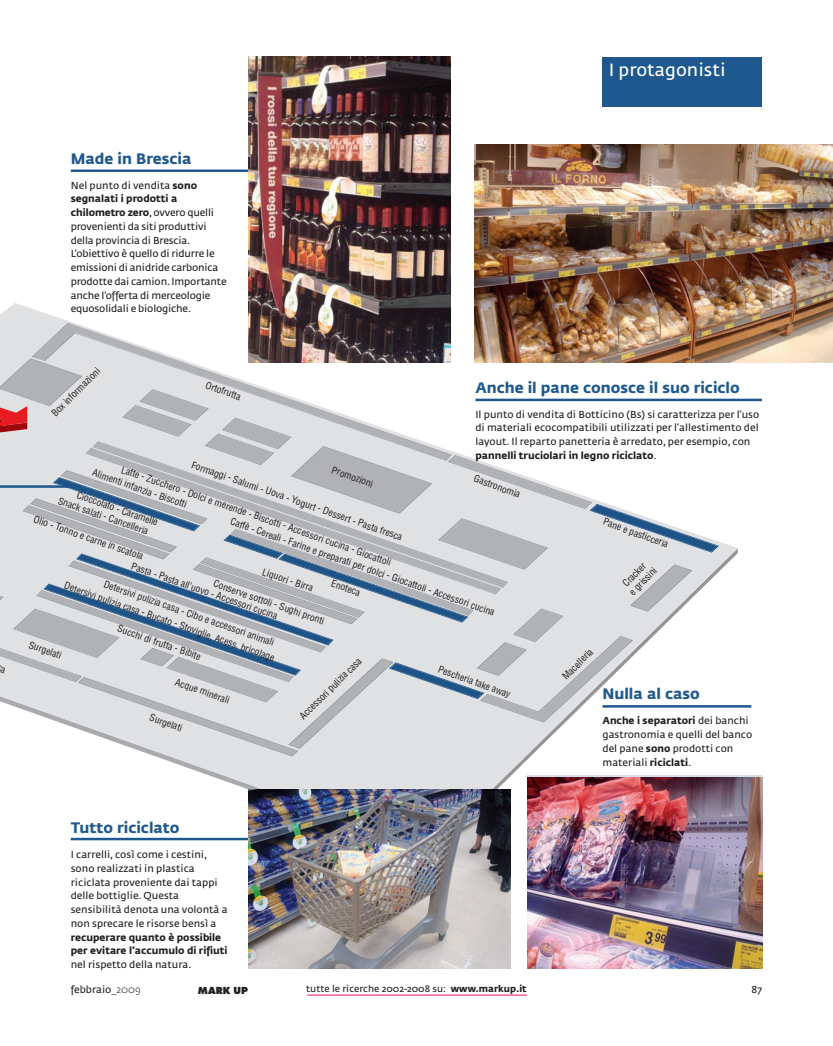
<style>
.page{position:relative;width:833px;height:1046px;background:#fff}
.page>*{position:absolute;margin:0;border:0;box-sizing:border-box;transform-origin:0 0}
.t1{font:17.5px "Fedra Sans";color:#fff}
.t2{font:700 15px "Fedra Sans";color:#1f588f}
.t3{font:10px/13.8px "Fedra Sans";color:#231f20}
.t4{font:700 10px/13.8px "Fedra Sans";color:#231f20}
.t5{font:condensed 9.62px/11.5px "Helvetica";color:#231f20}
.t6{font:9.38px "Fedra Sans";color:#231f20}
.t7{font:800 9.38px "Futura";color:#231f20}
.s1{font-weight:700}
.s2{font-weight:300}
</style>
<div class="page">
<svg style="left:0;top:303px;width:738px;height:545px"></svg>
<svg style="left:32px;top:323px;width:420px;height:35px"></svg>
<svg style="left:0;top:358px;width:719px;height:398px"></svg>
<div style="left:602px;top:57px;width:160px;height:49px;background:#1f588f"></div>
<img style="left:527px;top:777px;width:235px;height:190px">
<img style="left:474px;top:145px;width:359px;height:217px">
<hr style="left:71px;top:169px;width:196px;height:3px;background:#1f588f">
<hr style="left:0;top:485px;width:71px;height:2px;background:#1f588f">
<hr style="left:475px;top:398px;width:287px;height:3px;background:#1f588f">
<hr style="left:602px;top:705px;width:149px;height:2px;background:#1f588f">
<hr style="left:71px;top:837px;width:186px;height:3px;background:#1f588f">
<img style="left:248px;top:789px;width:262px;height:178px">
<img style="left:248px;top:57px;width:203px;height:305px">
<hr style="left:307px;top:994px;width:220px;height:1px;background:#ee1059">
<h2 class="t2" style="left:71px;top:152px;width:122px">Made in Brescia</h2>
<p class="t3" style="left:71px;top:179px;width:157px">Nel punto di vendita <span class="s1">sono segnalati i prodotti a chilometro zero</span>, ovvero quelli provenienti da siti produttivi della provincia di Brescia.<br>L’obiettivo è quello di ridurre le emissioni di anidride carbonica prodotte dai camion. Importante anche l’offerta di merceologie equosolidali e biologiche.</p>
<h1 class="t1" style="left:609px;top:63px;width:118px">I protagonisti</h1>
<p class="t5" style="left:50px;top:411px;width:66px;rotate:-45deg">Box informazioni</p>
<h2 class="t2" style="left:475px;top:381px;width:266px">Anche il pane conosce il suo riciclo</h2>
<p class="t5" style="left:208px;top:379px;width:38px;rotate:20deg">Ortofrutta</p>
<p class="t3" style="left:475px;top:408px;width:285px">Il punto di vendita di Botticino (Bs) si caratterizza per l’uso di materiali ecocompatibili utilizzati per l’allestimento del layout. Il reparto panetteria è arredato, per esempio, con <span class="s1">pannelli truciolari in legno riciclato</span>.</p>
<p class="t5" style="left:193px;top:460px;width:224px;rotate:19deg">Formaggi - Salumi - Uova - Yogurt - Dessert - Pasta fresca</p>
<p class="t5" style="left:334px;top:464px;width:45px;rotate:20deg">Promozioni</p>
<p class="t5" style="left:95px;top:467px;width:101px;rotate:19deg">Alimenti infanzia - Biscotti</p>
<p class="t5" style="left:132px;top:467px;width:268px;rotate:19deg">tte - Zucchero - Dolci e meren e - Biscotti - Accessori cucina - Giocatt</p>
<p class="t5" style="left:476px;top:473px;width:50px;rotate:20deg">Gastronomia</p>
<p class="t5" style="left:64px;top:485px;width:102px;text-indent:16px;rotate:19deg">Cioccolato - Caramelle<br>Snack salati - Cancelleria</p>
<p class="t5" style="left:45px;top:517px;width:100px;rotate:19deg">o - Tonno e carne in scato</p>
<p class="t5" style="left:232px;top:516px;width:280px;rotate:19deg">Caffè - Cereali - Farine e preparati per olci - Giocattoli - Accessori cucina</p>
<p class="t5" style="left:605px;top:516px;width:60px;rotate:20deg">Pane e pasticce</p>
<p class="t5" style="left:137px;top:551px;width:201px;line-height:10.4px;text-indent:83px;rotate:19deg">Conserve sottoli - Sughi pronti<br>Pasta - Pasta all’uovo - Accessori cucina</p>
<p class="t5" style="left:620px;top:582px;width:36px;line-height:10.9px;rotate:-46deg">Cracker e grissini</p>
<p class="t5" style="left:264px;top:566px;width:50px;rotate:19deg">Liquori - Birr</p>
<p class="t5" style="left:333px;top:578px;width:27px;rotate:19deg">Enotec</p>
<p class="t5" style="left:106px;top:579px;width:181px;rotate:19deg">Detersivi pulizia casa - Cibo e accessori animali</p>
<p class="t5" style="left:66px;top:580px;width:223px;rotate:19deg">Detersivi pulizia casa - Bucato - Stoviglie, Acess. bricolage</p>
<p class="t5" style="left:120px;top:623px;width:80px;rotate:19deg">Succhi di frutta - Bib</p>
<p class="t5" style="left:177px;top:676px;width:58px;rotate:19deg">Acque minerali</p>
<p class="t5" style="left:31px;top:639px;width:35px;rotate:19deg">Surgelati</p>
<p class="t5" style="left:560px;top:673px;width:40px;rotate:-45deg">Macelleria</p>
<p class="t5" style="left:298px;top:714px;width:84px;rotate:-45deg">Accessori pulizia casa</p>
<p class="t5" style="left:440px;top:663px;width:73px;rotate:20deg">Pescheria take awa</p>
<h2 class="t2" style="left:602px;top:688px;width:99px">Nulla al caso</h2>
<p class="t5" style="left:152px;top:712px;width:35px;rotate:19deg">Surgelati</p>
<p class="t3" style="left:602px;top:714px;width:151px"><span class="s1">Anche i separatori</span> dei banchi gastronomia e quelli del banco del pane <span class="s1">sono</span> prodotti con materiali <span class="s1">riciclati</span>.</p>
<h2 class="t2" style="left:71px;top:821px;width:110px">Tutto riciclato</h2>
<p class="t3" style="left:71px;top:848px;width:158px">I carrelli, così come i cestini, sono realizzati in plastica riciclata proveniente dai tappi delle bottiglie. Questa sensibilità denota una volontà a non sprecare le risorse bensì a</p>
<p class="t4" style="left:71px;top:930px;width:158px">recuperare quanto è possibile per evitare l’accumulo di rifiuti</p>
<p class="t3" style="left:71px;top:958px;width:122px">nel rispetto della natura.</p>
<p class="t3" style="left:71px;top:983px;width:71px">febbraio<span class="s2">_2009</span></p>
<p class="t7" style="left:198px;top:985px;width:52px">MARK UP</p>
<p class="t6" style="left:306px;top:984px;width:222px">tutte le ricerche 2002-2008 su: <span class="s1">www.markup.it</span></p>
<p class="t3" style="left:751px;top:983px;width:12px">87</p>
</div>
